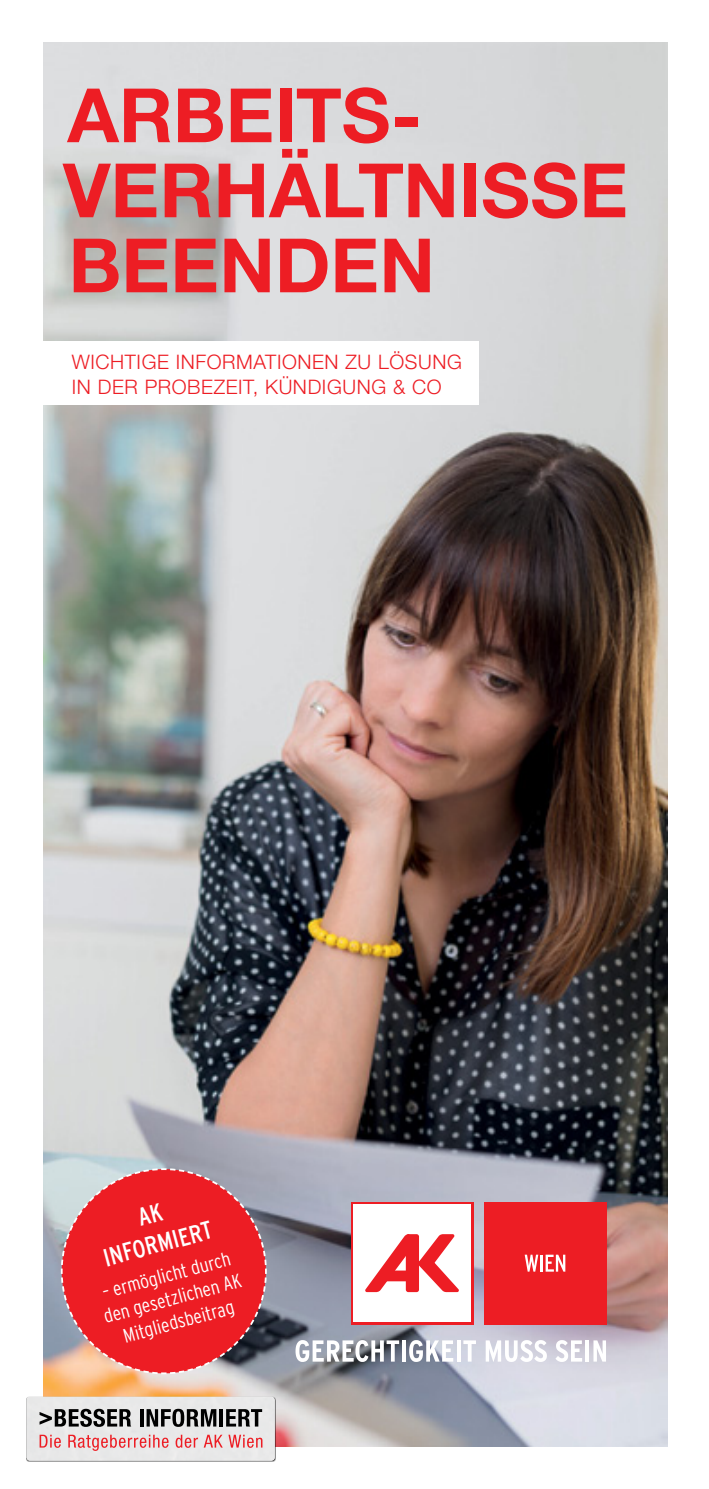
<style>
.page{position:relative;width:709px;height:1489px;background:#fff}
.page>*{position:absolute;margin:0;border:0;box-sizing:border-box;transform-origin:0 0}
.t1{font:700 75px/75px "Helvetica Neue LT Std";color:#ed1d24}
.t2{font:condensed 25.25px/30.2px "Interstate";color:#fff;text-align:center}
.t3{font:300 20px/25px "Helvetica Neue LT Std";letter-spacing:.03em;color:#ed1d24}
.t4{font:300 condensed 19.75px/23.8px "Interstate";color:#fff;text-align:center}
</style>
<div class="page">
<img style="left:43px;top:43px;width:624px;height:1403px">
<div style="left:27px;top:341px;width:452px;height:64px;background:#fff"></div>
<div style="left:26px;top:1396px;width:250px;height:65px;background:#000;opacity:.75"></div>
<div style="left:27px;top:1396px;width:248px;height:64px;background:#e8e8e9"></div>
<svg style="left:40px;top:1408px;width:91px;height:18px;background:#787878"></svg>
<hr style="left:140px;top:1408px;width:3px;height:18px;background:#000">
<svg style="left:146px;top:1408px;width:70px;height:18px"></svg>
<hr style="left:219px;top:1408px;width:4px;height:18px;background:#000">
<svg style="left:226px;top:1408px;width:36px;height:18px"></svg>
<svg style="left:40px;top:1434px;width:21px;height:13px"></svg>
<svg style="left:68px;top:1434px;width:100px;height:16px;background:#e9b1b3"></svg>
<svg style="left:176px;top:1434px;width:22px;height:13px"></svg>
<svg style="left:204px;top:1434px;width:58px;height:13px"></svg>
<svg style="left:351px;top:1201px;width:122px;height:123px"></svg>
<div style="left:353px;top:1204px;width:118px;height:117px;background:#fff"></div>
<svg style="left:365px;top:1234px;width:94px;height:58px"></svg>
<div style="left:484px;top:1201px;width:122px;height:123px;background:#ed1d24"></div>
<svg style="left:524px;top:1254px;width:41px;height:17px"></svg>
<svg style="left:295px;top:1339px;width:104px;height:22px"></svg>
<hr style="left:402px;top:1340px;width:4px;height:21px;background:#fff">
<svg style="left:409px;top:1339px;width:44px;height:22px"></svg>
<hr style="left:457px;top:1340px;width:3px;height:21px;background:#fff">
<svg style="left:463px;top:1340px;width:13px;height:21px"></svg>
<svg style="left:485px;top:1339px;width:62px;height:22px"></svg>
<svg style="left:555px;top:1339px;width:27px;height:22px"></svg>
<hr style="left:585px;top:1340px;width:4px;height:21px;background:#fff">
<svg style="left:593px;top:1340px;width:13px;height:21px"></svg>
<svg style="left:60px;top:1167px;width:208px;height:207px;background:#dc4046"></svg>
<h1 class="t1" style="left:63px;top:76px;width:566px">ARBEITS-<br>VERHÄLTNISSE<br>BEENDEN</h1>
<p class="t3" style="left:72px;top:349px;width:391px">WICHTIGE INFORMATIONEN ZU LÖSUNG<br>IN DER PROBEZEIT, KÜNDIGUNG &amp; CO</p>
<p class="t2" style="left:92px;top:1213px;width:113px;rotate:-15deg">AK<br>INFORMIERT</p>
<p class="t4" style="left:95px;top:1281px;width:143px;rotate:-15deg">– ermöglicht durch den gesetzlichen AK<br>Mitgliedsbeitrag</p>
</div>
